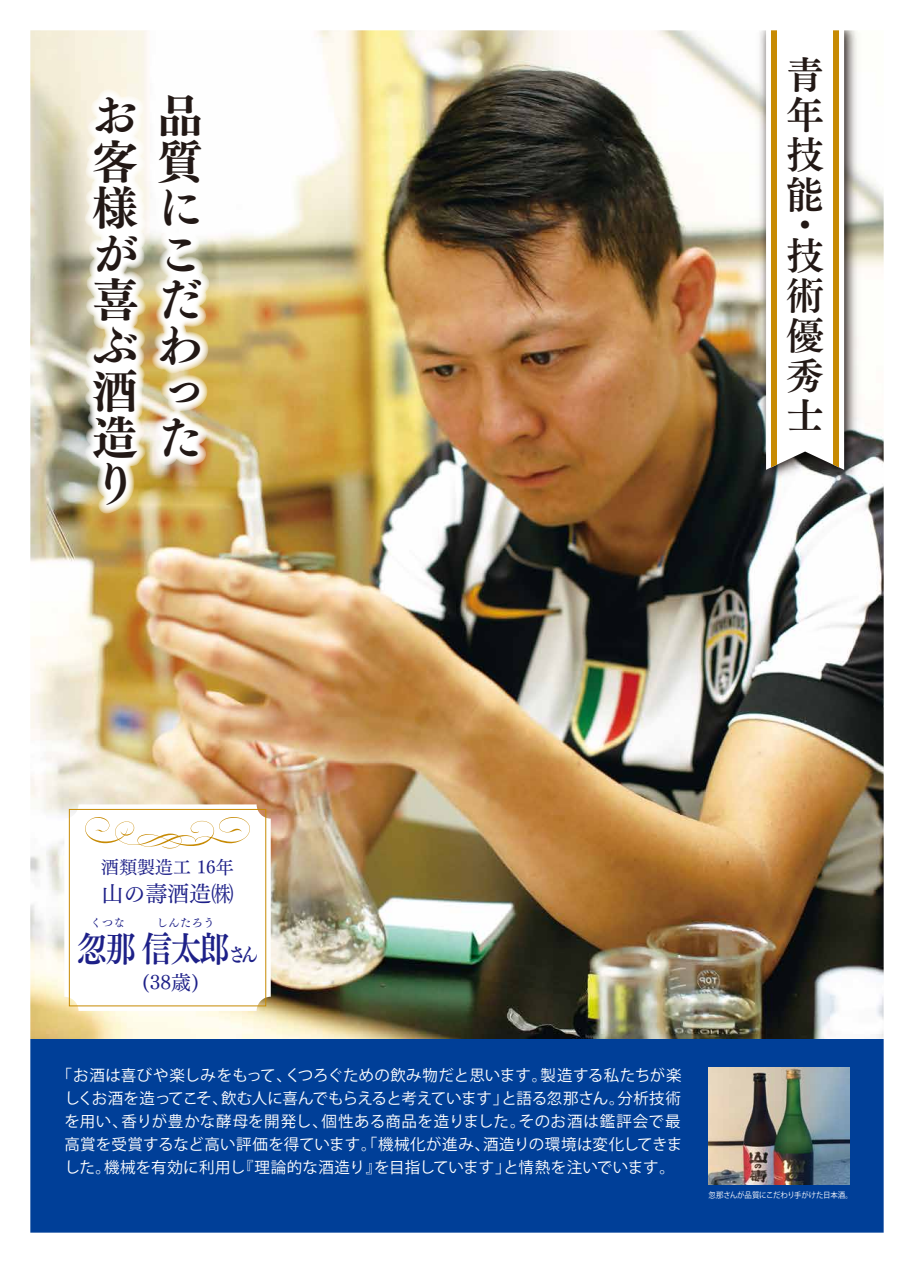
<style>
.page{position:relative;width:914px;height:1263px;background:#fff}
.page>*{position:absolute;margin:0;border:0;box-sizing:border-box;transform-origin:0 0}
.t1{font:46px/46px "Tsuku Min Pr 5 E";color:#221815}
.t2{font:38px/39.9px "Tsuku Min Pr 5 B";color:#221815;text-align:justify}
.t3{font:34.9px "Tsuku Min Pr 5 B";color:#1d2088;scale:.87 1}
.t4{font:22px "Tsuku Min Pr 5 M";color:#1d2088}
.t5{font:20.1px "Tsuku Min Pr 5 M";color:#1d2088}
.t6{font:18px "Tsuku Min Pr 5 M";color:#1d2088}
.t7{font:15.5px/23px "Koz Go Pr 6 N";letter-spacing:.01em;color:#fff;text-align:center}
.t8{font:11.6px "Tsuku Min Pr 5 M";color:#1d2088}
.t9{font:8px "Koz Go Pr 6 N";letter-spacing:-.03em;color:#fff;scale:.93 1}
.s1{font-size:20.1px}
</style>
<div class="page">
<img style="left:30px;top:30px;width:854px;height:1203px">
<h1 class="t1" style="left:157px;top:89px;width:45px">品</h1>
<h1 class="t1" style="left:92px;top:89px;width:111px">お<br>客質様にがこ喜だぶわ酒っ造たり</h1>
<h2 class="t2" style="left:786px;top:52px;width:39px">青年技能</h2>
<h2 class="t2" style="left:786px;top:207px;width:39px;line-height:30.4px">・技</h2>
<h2 class="t2" style="left:786px;top:272px;width:39px">術優秀士</h2>
<p class="t6" style="left:101px;top:851px;width:134px">酒類製造工 16年</p>
<h3 class="t4" style="left:102px;top:873px;width:133px">山の壽酒造㈱</h3>
<p class="t8" style="left:90px;top:912px;width:126px">くつな 　 しんたろう</p>
<h3 class="t3" style="left:77px;top:918px;width:210px">忽那 信太郎<span class="s1">さん</span></h3>
<p class="t5" style="left:142px;top:964px;width:58px">(38歳)</p>
<p class="t7" style="left:57px;top:1064px;width:627px">「お酒は喜びや楽しみをもって、くつろぐための飲み物だと思います。製造する私たちが楽しくお酒を造ってこそ、飲む人に喜んでもらえると考えています」と語る忽那さん。分析技術を用い、香りが豊かな酵母を開発し、個性ある商品を造りました。そのお酒は鑑評会で最高賞を受賞するなど高い評価を得ています。「機械化が進み、酒造りの環境は変化してきました。機械を有効に利用し『理論的な酒造り』を目指しています」と情熱を注いでいます。</p>
<p class="t9" style="left:709px;top:1190px;width:156px">忽那さんが品質にこだわり手がけた日本酒。</p>
</div>
